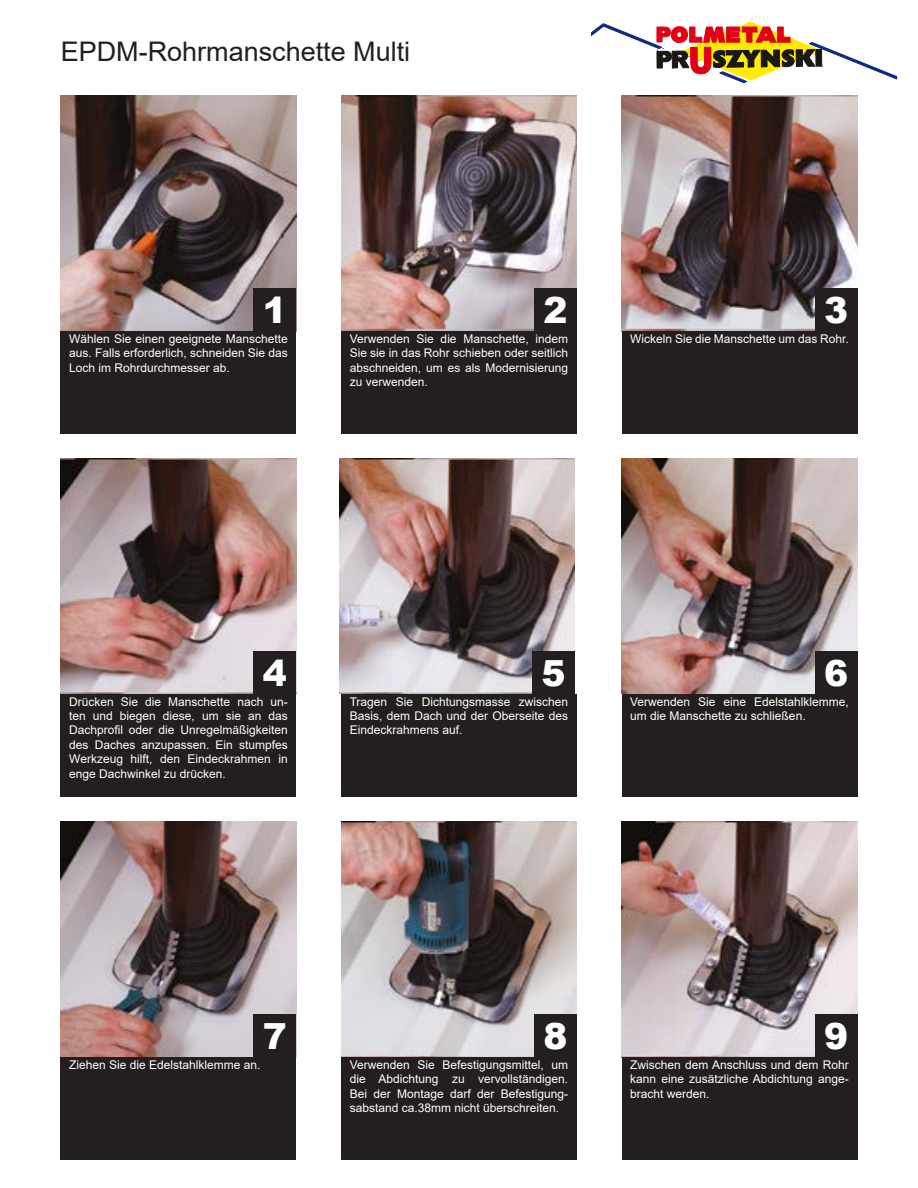
<style>
.page{position:relative;width:918px;height:1188px;background:#fff}
.page>*{position:absolute;margin:0;border:0;box-sizing:border-box;transform-origin:0 0}
.t1{font:900 36px "Arial";color:#fff}
.t2{font:27px "Arial";color:#231f20}
.t3{font:12px/14.4px "Arial";color:#fff;text-align:justify}
</style>
<div class="page">
<img style="left:61px;top:96px;width:235px;height:235px">
<img style="left:622px;top:96px;width:235px;height:235px">
<img style="left:622px;top:458px;width:235px;height:236px">
<img style="left:339px;top:458px;width:236px;height:236px">
<img style="left:61px;top:458px;width:235px;height:236px">
<img style="left:341px;top:96px;width:236px;height:235px">
<img style="left:341px;top:822px;width:236px;height:235px">
<img style="left:61px;top:822px;width:235px;height:235px">
<img style="left:622px;top:822px;width:235px;height:235px">
<div style="left:61px;top:331px;width:235px;height:103px;background:#231f20"></div>
<div style="left:341px;top:331px;width:236px;height:103px;background:#231f20"></div>
<div style="left:622px;top:331px;width:235px;height:103px;background:#231f20"></div>
<div style="left:61px;top:694px;width:235px;height:103px;background:#231f20"></div>
<div style="left:341px;top:694px;width:236px;height:103px;background:#231f20"></div>
<div style="left:622px;top:694px;width:235px;height:103px;background:#231f20"></div>
<div style="left:61px;top:1057px;width:235px;height:103px;background:#231f20"></div>
<div style="left:341px;top:1057px;width:236px;height:103px;background:#231f20"></div>
<div style="left:622px;top:1057px;width:235px;height:103px;background:#231f20"></div>
<div style="left:254px;top:289px;width:42px;height:42px;background:#231f20"></div>
<div style="left:534px;top:289px;width:43px;height:42px;background:#231f20"></div>
<div style="left:815px;top:289px;width:42px;height:42px;background:#231f20"></div>
<div style="left:254px;top:651px;width:42px;height:43px;background:#231f20"></div>
<div style="left:532px;top:651px;width:43px;height:43px;background:#231f20"></div>
<div style="left:815px;top:651px;width:42px;height:43px;background:#231f20"></div>
<div style="left:254px;top:1015px;width:42px;height:42px;background:#231f20"></div>
<div style="left:534px;top:1015px;width:43px;height:42px;background:#231f20"></div>
<div style="left:815px;top:1015px;width:42px;height:42px;background:#231f20"></div>
<svg style="left:591px;top:22px;width:306px;height:61px"></svg>
<h2 class="t2" style="left:61px;top:33px;width:351px">EPDM-Rohrmanschette Multi</h2>
<h1 class="t1" style="left:263px;top:284px;width:26px">1</h1>
<h1 class="t1" style="left:543px;top:284px;width:26px">2</h1>
<h1 class="t1" style="left:824px;top:284px;width:26px">3</h1>
<p class="t3" style="left:69px;top:331px;width:220px">Wählen Sie einen geeignete Manschette aus. Falls erforderlich, schneiden Sie das Loch im Rohrdurchmesser ab.</p>
<p class="t3" style="left:350px;top:331px;width:220px">Verwenden Sie die Manschette, indem Sie sie in das Rohr schieben oder seitlich abschneiden, um es als Modernisierung zu verwenden.</p>
<p class="t3" style="left:630px;top:331px;width:220px">Wickeln Sie die Manschette um das Rohr.</p>
<h1 class="t1" style="left:263px;top:647px;width:26px">4</h1>
<h1 class="t1" style="left:542px;top:647px;width:26px">5</h1>
<h1 class="t1" style="left:824px;top:647px;width:26px">6</h1>
<p class="t3" style="left:69px;top:694px;width:220px">Drücken Sie die Manschette nach un&shy;ten und biegen diese, um sie an das Dachprofil oder die Unregelmäßigkeiten des Daches anzupassen. Ein stumpfes Werkzeug hilft, den Eindeckrahmen in enge Dachwinkel zu drücken.</p>
<p class="t3" style="left:350px;top:694px;width:220px">Tragen Sie Dichtungsmasse zwischen Basis, dem Dach und der Oberseite des Eindeckrahmens auf.</p>
<p class="t3" style="left:630px;top:694px;width:220px">Verwenden Sie eine Edelstahlklemme, um die Manschette zu schließen.</p>
<h1 class="t1" style="left:263px;top:1010px;width:26px">7</h1>
<h1 class="t1" style="left:543px;top:1010px;width:26px">8</h1>
<h1 class="t1" style="left:824px;top:1010px;width:26px">9</h1>
<p class="t3" style="left:69px;top:1057px;width:193px">Ziehen Sie die Edelstahlklemme an.</p>
<p class="t3" style="left:350px;top:1057px;width:220px">Verwenden Sie Befestigungsmittel, um die Abdichtung zu vervollständigen.<br>Bei der Montage darf der Befestigung&shy;sabstand ca.38mm nicht überschreiten.</p>
<p class="t3" style="left:630px;top:1057px;width:220px">Zwischen dem Anschluss und dem Rohr kann eine zusätzliche Abdichtung ange&shy;bracht werden.</p>
</div>
